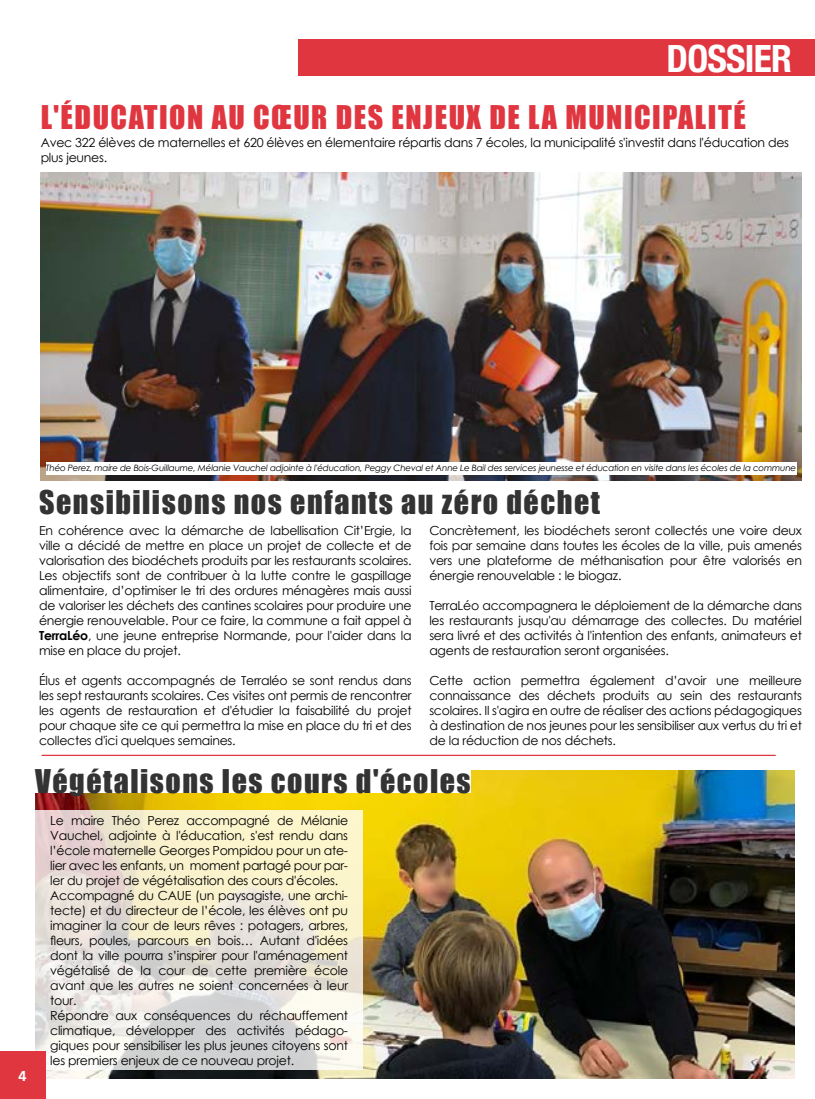
<style>
.page{position:relative;width:815px;height:1099px;background:#fff}
.page>*{position:absolute;margin:0;border:0;box-sizing:border-box;transform-origin:0 0}
.t1{font:700 condensed 37.5px "Helvetica Neue";letter-spacing:-.02em;color:#fff}
.t2{font:30px "Impact";letter-spacing:.05em;color:#333}
.t3{font:30px "Impact";letter-spacing:.05em;color:#e03640}
.t4{font:700 15px "Carto Gothic Std";color:#fff}
.t5{font:12.5px/15px "Century Gothic";letter-spacing:-.02em;color:#000;text-align:justify}
.t6{font:italic 8.75px "Century Gothic";letter-spacing:-.02em;color:#000}
.s1{font-weight:700}
</style>
<div class="page">
<img style="left:35px;top:771px;width:760px;height:307px">
<div style="left:35px;top:769px;width:436px;height:23px;background:#fff"></div>
<svg style="left:35px;top:810px;width:328px;height:259px;background:#ebe5d6"></svg>
<hr style="left:42px;top:754px;width:734px;height:2px;background:#e03640">
<div style="left:299px;top:39px;width:516px;height:36px;background:#e03640"></div>
<img style="left:40px;top:173px;width:761px;height:307px">
<div style="left:46px;top:462px;width:750px;height:12px;background:#fff"></div>
<div style="left:0;top:1050px;width:45px;height:48px;background:#e03640"></div>
<h1 class="t1" style="left:667px;top:36px;width:127px">DOSSIER</h1>
<h2 class="t3" style="left:41px;top:94px;width:707px">L'ÉDUCATION AU CŒUR DES ENJEUX DE LA MUNICIPALITÉ</h2>
<p class="t5" style="left:41px;top:135px;width:750px">Avec 322 élèves de maternelles et 620 élèves en élementaire répartis dans 7 écoles, la municipalité s'investit dans l'éducation des plus jeunes.</p>
<p class="t4" style="left:18px;top:1067px;width:10px">4</p>
<p class="t6" style="left:46px;top:462px;width:752px">Théo Perez, maire de Bois-Guillaume, Mélanie Vauchel adjointe à l'éducation, Peggy Cheval et Anne Le Bail des services jeunesse et éducation en visite dans les écoles de la commune</p>
<h2 class="t2" style="left:39px;top:478px;width:562px">Sensibilisons nos enfants au zéro déchet</h2>
<p class="t5" style="left:39px;top:522px;width:374px">En cohérence avec la démarche de labellisation Cit’Ergie, la ville a décidé de mettre en place un projet de collecte et de valorisation des biodéchets produits par les restaurants scolaires.<br>Les objectifs sont de contribuer à la lutte contre le gaspillage alimentaire, d’optimiser le tri des ordures ménagères mais aussi de valoriser les déchets des cantines scolaires pour produire une énergie renouvelable. Pour ce faire, la commune a fait appel à <span class="s1">TerraLéo</span>, une jeune entreprise Normande, pour l'aider dans la mise en place du projet.</p>
<p class="t5" style="left:39px;top:672px;width:374px">Élus et agents accompagnés de Terraléo se sont rendus dans les sept restaurants scolaires. Ces visites ont permis de rencontrer les agents de restauration et d'étudier la faisabilité du projet pour chaque site ce qui permettra la mise en place du tri et des collectes d'ici quelques semaines.</p>
<p class="t5" style="left:429px;top:522px;width:374px">Concrètement, les biodéchets seront collectés une voire deux fois par semaine dans toutes les écoles de la ville, puis amenés vers une plateforme de méthanisation pour être valorisés en énergie renouvelable : le biogaz.</p>
<p class="t5" style="left:429px;top:597px;width:374px">TerraLéo accompagnera le déploiement de la démarche dans les restaurants jusqu'au démarrage des collectes. Du matériel sera livré et des activités à l'intention des enfants, animateurs et agents de restauration seront organisées.</p>
<p class="t5" style="left:429px;top:672px;width:374px">Cette action permettra également d’avoir une meilleure connaissance des déchets produits au sein des restaurants scolaires. Il s'agira en outre de réaliser des actions pédagogiques à destination de nos jeunes pour les sensibiliser aux vertus du tri et de la réduction de nos déchets.</p>
<h2 class="t2" style="left:35px;top:757px;width:437px">Végétalisons les cours d'écoles</h2>
<p class="t5" style="left:50px;top:812px;width:299px;text-align:left">Le maire Théo Perez accompagné de Mélanie Vauchel, adjointe à l'éducation, s'est rendu dans l’école maternelle Georges Pompidou pour un ate&shy;lier avec les enfants, un moment partagé pour par&shy;ler du projet de végétalisation des cours d'écoles.<br>Accompagné du CAUE (un paysagiste, une archi&shy;tecte) et du directeur de l’école, les élèves ont pu imaginer la cour de leurs rêves : potagers, arbres, fleurs, poules, parcours en bois… Autant d'idées dont la ville pourra s’inspirer pour l'aménagement végétalisé de la cour de cette première école avant que les autres ne soient concernées à leur tour.<br>Répondre aux conséquences du réchauffement climatique, développer des activités pédago&shy;giques pour sensibiliser les plus jeunes citoyens sont les premiers enjeux de ce nouveau projet.</p>
</div>
